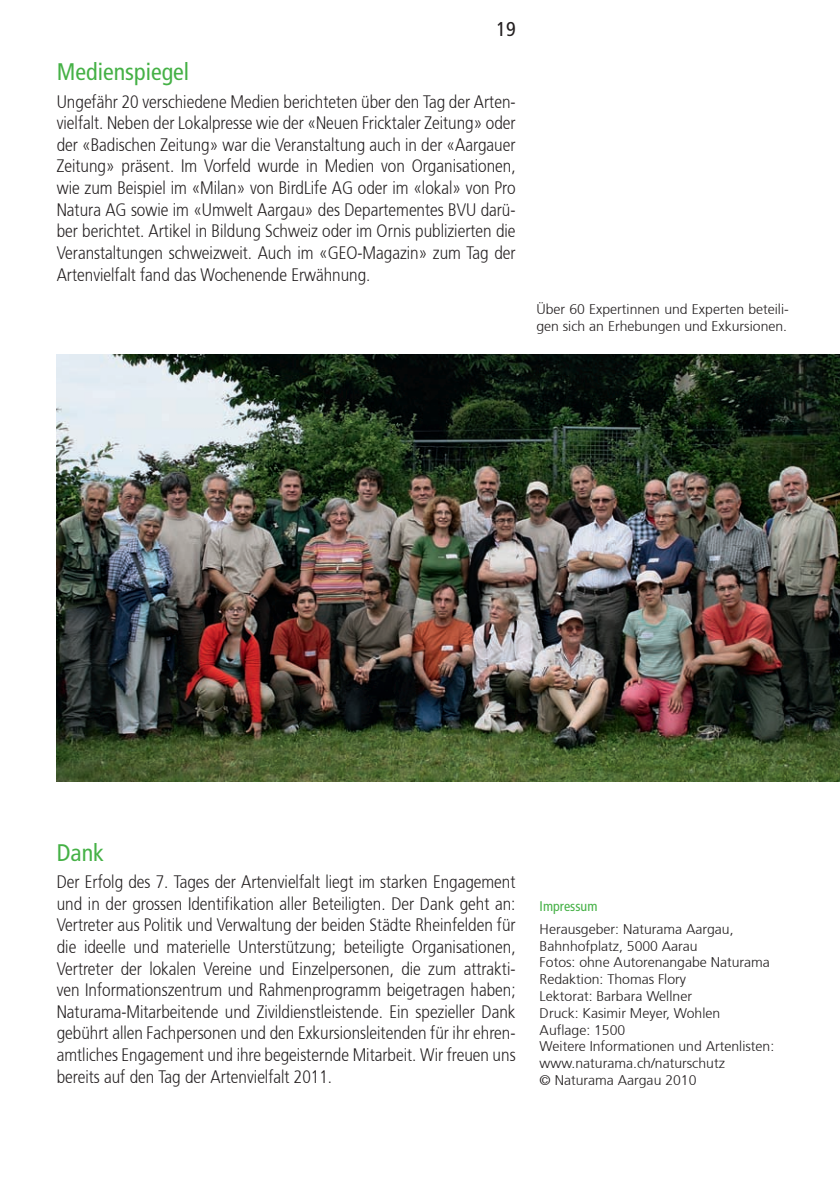
<style>
.page{position:relative;width:840px;height:1191px;background:#fff}
.page>*{position:absolute;margin:0;border:0;box-sizing:border-box;transform-origin:0 0}
.t1{font:condensed 24px "Frutiger";color:#45b146}
.t2{font:condensed 20px "Frutiger";color:#231f20}
.t3{font:300 18px/21.6px "Frutiger 45";color:#231f20;text-align:justify;scale:.85 1}
.t4{font:300 14px/16.8px "Frutiger 45";color:#231f20}
.t5{font:condensed 14px "Frutiger";color:#45b146}
</style>
<div class="page">
<img style="left:57px;top:354px;width:782px;height:427px">
<p class="t2" style="left:496px;top:18px;width:21px">19</p>
<h1 class="t1" style="left:57px;top:58px;width:134px">Medienspiegel</h1>
<p class="t3" style="left:57px;top:91px;width:541px">Ungefähr 20 verschiedene Medien berichteten über den Tag der Arten&shy;vielfalt. Neben der Lokalpresse wie der «Neuen Fricktaler Zeitung» oder der «Badischen Zeitung» war die Veranstaltung auch in der «Aargauer Zeitung» präsent. Im Vorfeld wurde in Medien von Organisationen, wie zum Beispiel im «Milan» von BirdLife AG oder im «lokal» von Pro Natura AG sowie im «Umwelt Aargau» des Departementes BVU darü&shy;ber berichtet. Artikel in Bildung Schweiz oder im Ornis publizierten die Veranstaltungen schweizweit. Auch im «GEO-Magazin» zum Tag der Artenvielfalt fand das Wochenende Erwähnung.</p>
<p class="t4" style="left:536px;top:301px;width:254px">Über 60 Expertinnen und Experten beteili&shy;gen sich an Erhebungen und Exkursionen.</p>
<h1 class="t1" style="left:57px;top:838px;width:49px">Dank</h1>
<p class="t3" style="left:57px;top:871px;width:541px">Der Erfolg des 7. Tages der Artenvielfalt liegt im starken Engagement und in der grossen Identifikation aller Beteiligten. Der Dank geht an:<br>Vertreter aus Politik und Verwaltung der beiden Städte Rheinfelden für die ideelle und materielle Unterstützung; beteiligte Organisationen, Vertreter der lokalen Vereine und Einzelpersonen, die zum attrakti&shy;ven Informationszentrum und Rahmenprogramm beigetragen haben; Naturama-Mitarbeitende und Zivildienstleistende. Ein spezieller Dank gebührt allen Fachpersonen und den Exkursionsleitenden für ihr ehren&shy;amtliches Engagement und ihre begeisternde Mitarbeit. Wir freuen uns bereits auf den Tag der Artenvielfalt 2011.</p>
<p class="t5" style="left:539px;top:898px;width:59px">Impressum</p>
<p class="t4" style="left:539px;top:920px;width:236px">Herausgeber: Naturama Aargau,<br>Bahnhofplatz, 5000 Aarau<br>Fotos: ohne Autorenangabe Naturama<br>Redaktion: Thomas Flory<br>Lektorat: Barbara Wellner<br>Druck: Kasimir Meyer, Wohlen<br>Auflage: 1500<br>Weitere Informationen und Artenlisten: www.naturama.ch/naturschutz<br>© Naturama Aargau 2010</p>
</div>
